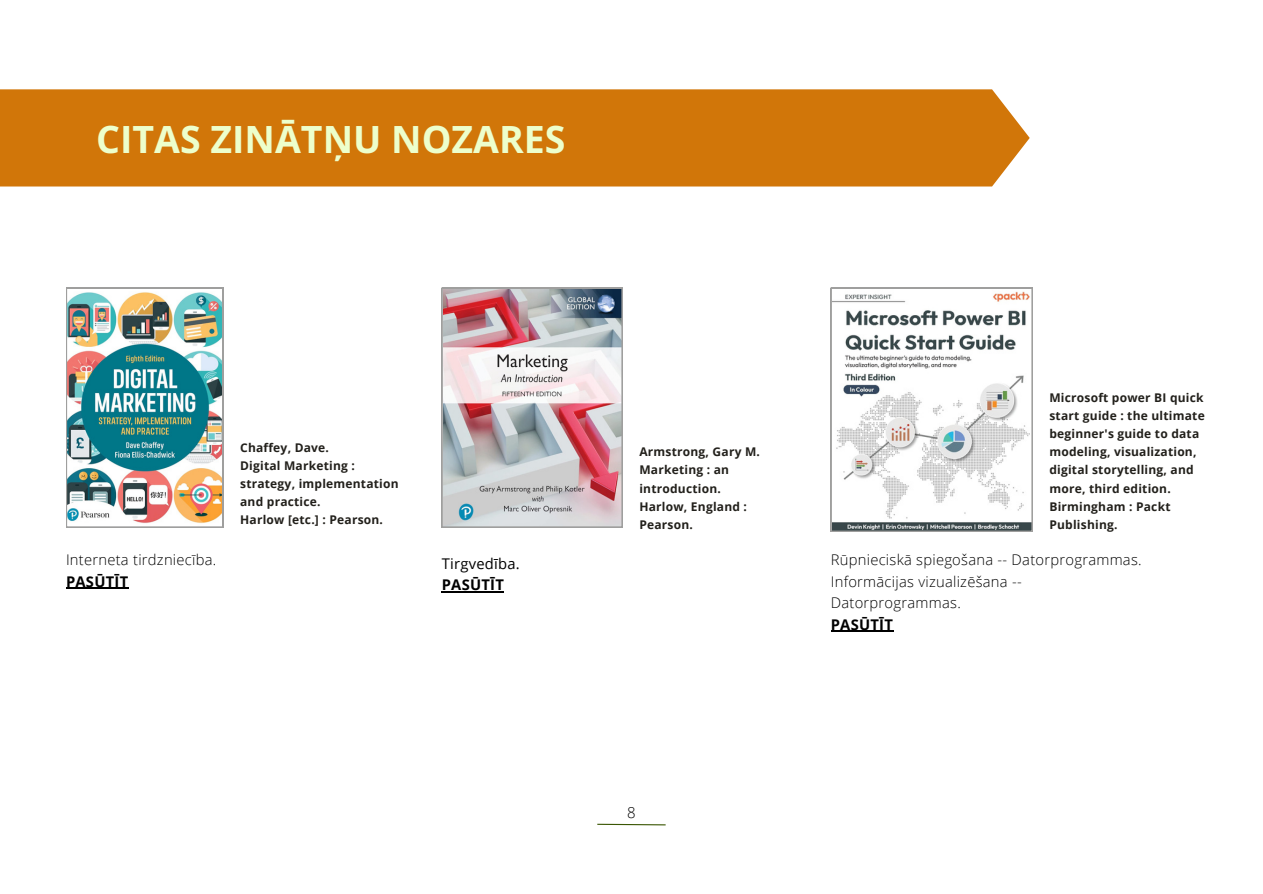
<style>
.page{position:relative;width:1263px;height:894px;background:#fff}
.page>*{position:absolute;margin:0;border:0;box-sizing:border-box;transform-origin:0 0}
.t1{font:700 37.5px "Open Sans";color:#edffcc}
.t2{font:300 15px "Open Sans";color:#000}
.t3{font:300 14.7px/21.3px "Open Sans";letter-spacing:.02em;color:#000}
.t4{font:14.7px/21.3px "Open Sans";letter-spacing:.02em;color:#000}
.t5{font:700 12px/18px "Open Sans";letter-spacing:.02em;color:#22201b}
.s1{font-weight:700}
</style>
<div class="page">
<svg style="left:597px;top:823px;width:69px;height:2px"></svg>
<div style="left:0;top:89px;width:1029px;height:97px;background:#d17609"></div>
<img style="left:66px;top:288px;width:157px;height:239px">
<img style="left:442px;top:288px;width:180px;height:239px">
<hr style="left:66px;top:587px;width:62px;height:2px;background:#000">
<hr style="left:442px;top:591px;width:62px;height:1px;background:#000">
<svg style="left:831px;top:288px;width:201px;height:243px"></svg>
<hr style="left:831px;top:630px;width:62px;height:1px;background:#000">
<p class="t1" style="left:96px;top:112px;width:471px">CITAS ZINĀTŅU NOZARES</p>
<p class="t5" style="left:240px;top:438px;width:90px">Chaffey, Dave.</p>
<p class="t5" style="left:240px;top:456px;width:160px">Digital Marketing : strategy, implementation and practice.</p>
<h2 class="t5" style="left:240px;top:510px;width:144px">Harlow [etc.] : Pearson.</h2>
<p class="t3" style="left:66px;top:549px;width:152px">Interneta tirdzniecība.<br><span class="s1">PASŪTĪT</span></p>
<p class="t4" style="left:442px;top:552px;width:80px">Tirgvedība.<br><span class="s1">PASŪTĪT</span></p>
<p class="t5" style="left:639px;top:442px;width:122px">Armstrong, Gary M.</p>
<h2 class="t5" style="left:639px;top:460px;width:91px">Marketing : an introduction.</h2>
<p class="t5" style="left:639px;top:496px;width:109px">Harlow, England :<br>Pearson.</p>
<h1 class="t2" style="left:627px;top:801px;width:10px">8</h1>
<p class="t5" style="left:1049px;top:388px;width:157px">Microsoft power BI quick start guide : the ultimate beginner's guide to data modeling, visualization, digital storytelling, and more, third edition.</p>
<h2 class="t5" style="left:1049px;top:496px;width:123px">Birmingham : Packt<br>Publishing.</h2>
<p class="t3" style="left:831px;top:549px;width:312px">Rūpnieciskā spiegošana -- Datorprogrammas.<br>Informācijas vizualizēšana --<br>Datorprogrammas.<br><span class="s1">PASŪTĪT</span></p>
</div>
